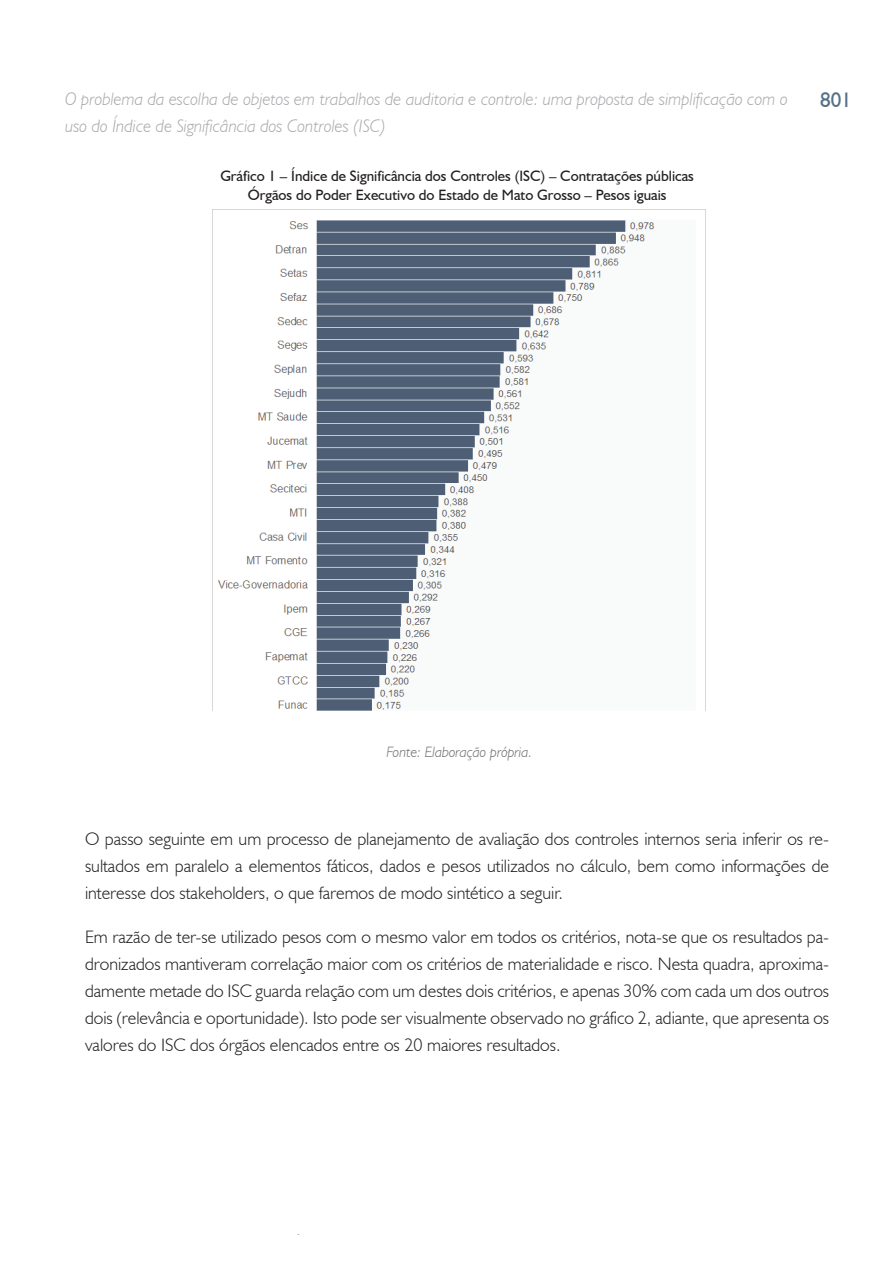
<style>
.page{position:relative;width:893px;height:1263px;background:#fff}
.page>*{position:absolute;margin:0;border:0;box-sizing:border-box;transform-origin:0 0}
.t1{font:21px "Humanist 521 BT";color:#547087}
.t2{font:300 18px/27px "Humanist 521 BT";color:#231f20;text-align:justify}
.t3{font:italic 300 18px "Humanist 521 BT";color:#a8a9ad}
.t4{font:15px/18px "Humanist 521 BT";color:#231f20;text-align:center}
.t5{font:italic 300 15px "Humanist 521 BT";color:#6c6d70}
</style>
<div class="page">
<img style="left:213px;top:209px;width:493px;height:501px">
<p class="t3" style="left:65px;top:88px;width:724px">O problema da escolha de objetos em trabalhos de auditoria e controle: uma proposta de simplificação com o</p>
<p class="t1" style="left:820px;top:87px;width:33px">801</p>
<p class="t3" style="left:65px;top:115px;width:322px">uso do Índice de Significância dos Controles (ISC)</p>
<p class="t4" style="left:220px;top:167px;width:475px">Gráfico 1 – Índice de Significância dos Controles (ISC) – Contratações públicas<br>Órgãos do Poder Executivo do Estado de Mato Grosso – Pesos iguais</p>
<p class="t5" style="left:386px;top:742px;width:147px">Fonte: Elaboração própria.</p>
<p class="t2" style="left:85px;top:825px;width:746px">O passo seguinte em um processo de planejamento de avaliação dos controles internos seria inferir os re&shy;sultados em paralelo a elementos fáticos, dados e pesos utilizados no cálculo, bem como informações de interesse dos stakeholders, o que faremos de modo sintético a seguir.</p>
<p class="t2" style="left:85px;top:923px;width:746px">Em razão de ter-se utilizado pesos com o mesmo valor em todos os critérios, nota-se que os resultados pa&shy;dronizados mantiveram correlação maior com os critérios de materialidade e risco. Nesta quadra, aproxima&shy;damente metade do ISC guarda relação com um destes dois critérios, e apenas 30% com cada um dos outros dois (relevância e oportunidade). Isto pode ser visualmente observado no gráfico 2, adiante, que apresenta os valores do ISC dos órgãos elencados entre os 20 maiores resultados.</p>
</div>
